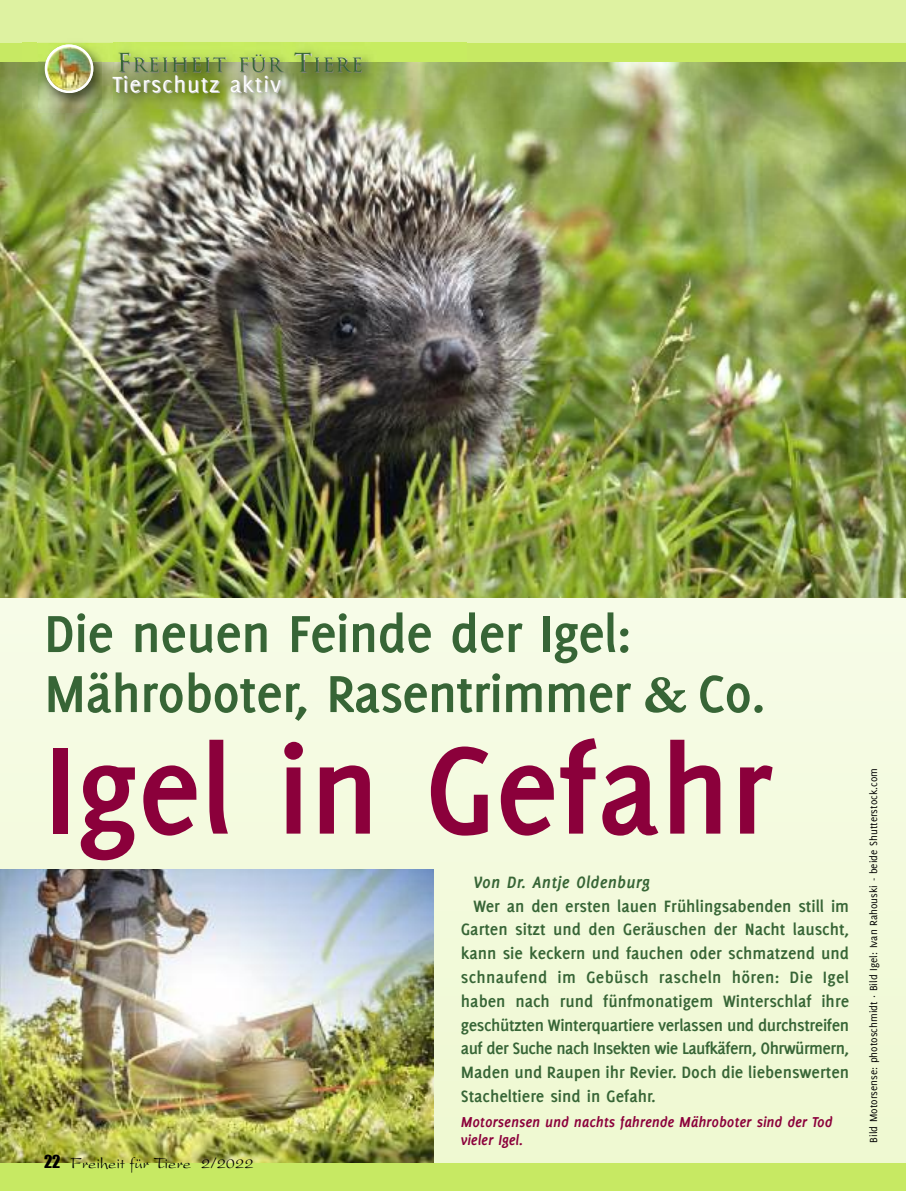
<style>
.page{position:relative;width:906px;height:1191px;background:#fff}
.page>*{position:absolute;margin:0;border:0;box-sizing:border-box;transform-origin:0 0}
.t1{font:700 135px "Delicious";color:#8b003b}
.t2{font:700 57px/60px "Delicious";letter-spacing:-.015em;color:#376536}
.t3{font:24px "Delicious";letter-spacing:.05em;color:#fff}
.t4{font:19.2px "Trajan";letter-spacing:.065em;color:#376536}
.t5{font:700 18px/23.7px "Delicious";color:#376536;text-align:justify}
.t6{font:italic 700 18px "Delicious";letter-spacing:.01em;color:#376536}
.t7{font:16.5px "President";color:#000}
.t8{font:italic 700 15.75px/18px "Delicious";letter-spacing:-.01em;color:#8b003b}
.t9{font:11.25px "Delicious";color:#000}
.s1{font-size:25.5px}
.s2{color:#ccc}
.s3{font-family:"Garamond"}
.s4{font-family:"Impact"}
</style>
<div class="page">
<div style="left:0;top:55px;width:906px;height:1135px;background:linear-gradient(to right,#f5fae3,#f2fadb)"></div>
<img style="left:0;top:869px;width:433px;height:294px">
<img style="left:0;top:61px;width:905px;height:536px">
<div style="left:0;top:1163px;width:906px;height:28px;background:#c7e963"></div>
<div style="left:0;top:0;width:906px;height:44px;background:#def2a1"></div>
<div style="left:0;top:43px;width:906px;height:18px;background:#c7e963"></div>
<img style="left:38px;top:108px;width:64px;height:5px">
<img style="left:22px;top:42px;width:444px;height:66px">
<svg style="left:45px;top:44px;width:48px;height:49px"></svg>
<img style="left:47px;top:47px;width:44px;height:44px">
<img style="left:102px;top:62px;width:597px;height:66px">
<img style="left:113px;top:61px;width:586px;height:1px">
<svg style="left:102px;top:108px;width:11px;height:5px"></svg>
<svg style="left:119px;top:61px;width:12px;height:12px"></svg>
<img style="left:135px;top:61px;width:53px;height:12px">
<img style="left:134px;top:61px;width:53px;height:11px">
<p class="t4" style="left:117px;top:54px;width:247px"><span class="s1">F</span>REIHEIT F<span class="s2">ÜR</span> <span class="s1">T</span>IE<span class="s2">R</span>E</p>
<h3 class="t3" style="left:112px;top:75px;width:170px">Tierschutz aktiv</h3>
<h2 class="t2" style="left:44px;top:607px;width:723px">Die neuen Feinde der Igel:<br>Mähroboter, Rasentrimmer <span class="s3">&amp;</span> Co.</h2>
<h1 class="t1" style="left:44px;top:740px;width:730px">Igel in Gefahr</h1>
<p class="t6" style="left:473px;top:875px;width:178px">Von Dr. Antje Oldenburg</p>
<p class="t5" style="left:461px;top:895px;width:390px;text-indent:13px">Wer an den ersten lauen Frühlingsabenden still im Garten sitzt und den Geräuschen der Nacht lauscht, kann sie keckern und fauchen oder schmatzend und schnaufend im Gebüsch rascheln hören: Die Igel haben nach rund fünfmonatigem Winterschlaf ihre geschützten Winterquartiere verlassen und durchstreifen auf der Suche nach Insekten wie Laufkäfern, Ohrwürmern, Maden und Raupen ihr Revier. Doch die liebenswerten Stacheltiere sind in Gefahr.</p>
<p class="t7" style="left:44px;top:1158px;width:211px"><span class="s4">22</span> Freiheit für Tiere 2/2022</p>
<p class="t8" style="left:461px;top:1114px;width:373px">Motorsensen und nachts fahrende Mähroboter sind der Tod vieler Igel.</p>
<p class="t9" style="left:869px;top:1142px;width:376px;rotate:-90deg">Bild Motorsense: photoschmidt · Bild Igel: Ivan Rahouski - beide Shutterstock.com</p>
</div>
